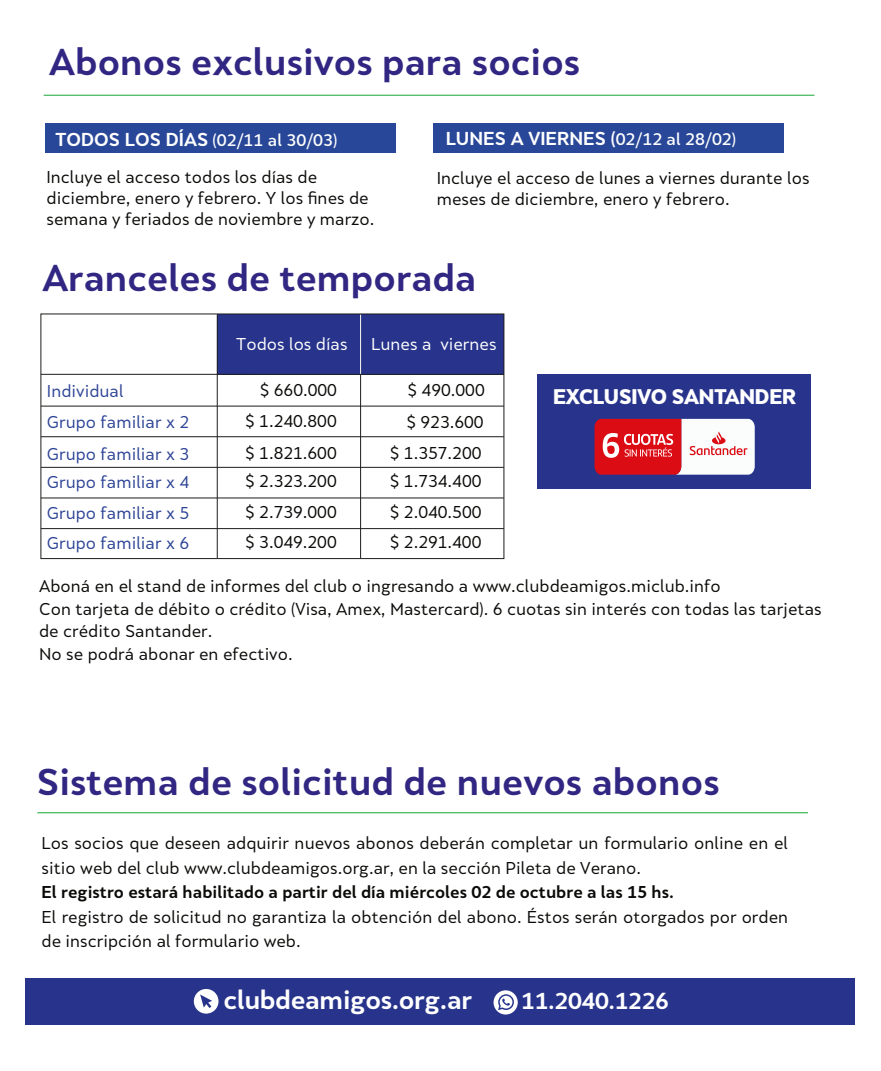
<style>
.page{position:relative;width:881px;height:1071px;background:#fff}
.page>*{position:absolute;margin:0;border:0;box-sizing:border-box;transform-origin:0 0}
.t1{font:700 35px "Skola Sans";color:#312783}
.t2{font:700 24.5px "Skola Sans";letter-spacing:-.015em;color:#fff}
.t3{font:700 21.53px "Skola Sans";letter-spacing:-.015em;color:#fff}
.t4{font:900 19.78px "Skola Sans";letter-spacing:-.01em;color:#fff}
.t5{font:700 17.5px "Skola Sans";color:#fff}
.t6{font:16.1px/21px "Skola Sans";color:#0a0b08}
.t7{font:16.1px/30.6px "Skola Sans";color:#2e4496}
.t8{font:700 16.1px "Skola Sans";color:#0a0b08}
.t9{font:16.1px "Skola Sans";color:#fff}
.t10{font:500 15.75px "Skola Sans";color:#fff}
.s1{font-weight:700;font-size:17.5px}
.s2{font-weight:500;font-size:15.75px}
</style>
<div class="page">
<div style="left:217px;top:314px;width:287px;height:60px;background:#28348b"></div>
<hr style="left:360px;top:314px;width:1px;height:244px;background:#1d1d1b">
<hr style="left:41px;top:406px;width:463px;height:1px;background:#1d1d1b">
<hr style="left:41px;top:436px;width:463px;height:1px;background:#1d1d1b">
<hr style="left:41px;top:467px;width:463px;height:1px;background:#1d1d1b">
<hr style="left:41px;top:498px;width:463px;height:1px;background:#1d1d1b">
<hr style="left:41px;top:528px;width:463px;height:1px;background:#1d1d1b">
<div style="left:25px;top:978px;width:829px;height:47px;background:#28348b"></div>
<svg style="left:194px;top:989px;width:24px;height:25px"></svg>
<svg style="left:493px;top:990px;width:24px;height:25px"></svg>
<div style="left:433px;top:123px;width:350px;height:30px;background:#284798"></div>
<div style="left:45px;top:123px;width:350px;height:30px;background:#284798"></div>
<hr style="left:360px;top:314px;width:1px;height:60px;background:#fff">
<hr style="left:37px;top:812px;width:770px;height:1px;background:#17a638">
<div style="left:40px;top:314px;width:464px;height:245px;border:1px solid #1d1d1b"></div>
<hr style="left:217px;top:314px;width:1px;height:244px;background:#1d1d1b">
<hr style="left:41px;top:374px;width:463px;height:1px;background:#1d1d1b">
<hr style="left:44px;top:95px;width:770px;height:1px;background:#17a638">
<div style="left:537px;top:374px;width:272px;height:115px;background:#28348b"></div>
<svg style="left:594px;top:419px;width:160px;height:56px;background:#e88287"></svg>
<h1 class="t1" style="left:49px;top:40px;width:532px">Abonos exclusivos para socios</h1>
<p class="t10" style="left:56px;top:130px;width:283px"><span class="s1">TODOS LOS DÍAS</span> (02/11 al 30/03)</p>
<p class="t5" style="left:445px;top:127px;width:292px">LUNES A VIERNES (<span class="s2">02/12 al 28/02)</span></p>
<p class="t6" style="left:46px;top:167px;width:329px">Incluye el acceso todos los días de diciembre, enero y febrero. Y los fines de semana y feriados de noviembre y marzo.</p>
<p class="t6" style="left:436px;top:167px;width:374px">Incluye el acceso de lunes a viernes durante los meses de diciembre, enero y febrero.</p>
<h1 class="t1" style="left:42px;top:257px;width:435px">Aranceles de temporada</h1>
<p class="t7" style="left:47px;top:376px;width:78px">Individual</p>
<p class="t7" style="left:47px;top:406px;width:144px;line-height:32.2px">Grupo familiar x 2<br>Grupo familiar x 3</p>
<p class="t7" style="left:47px;top:467px;width:144px;text-align:justify">Grupo familiar x 4<br>Grupo familiar x 5<br>Grupo familiar x 6</p>
<p class="t9" style="left:236px;top:334px;width:113px">Todos los días</p>
<p class="t9" style="left:371px;top:334px;width:127px">Lunes a viernes</p>
<p class="t6" style="left:259px;top:380px;width:79px">$ 660.000</p>
<p class="t6" style="left:406px;top:374px;width:80px;line-height:31.5px">$ 490.000 $ 923.600</p>
<p class="t6" style="left:245px;top:443px;width:93px">$ 1.821.600</p>
<p class="t6" style="left:245px;top:410px;width:93px">$ 1.240.800</p>
<p class="t6" style="left:389px;top:443px;width:93px">$ 1.357.200</p>
<p class="t6" style="left:245px;top:471px;width:93px">$ 2.323.200</p>
<p class="t6" style="left:389px;top:471px;width:93px">$ 1.734.400</p>
<p class="t6" style="left:245px;top:501px;width:93px">$ 2.739.000</p>
<p class="t6" style="left:389px;top:501px;width:93px">$ 2.040.500</p>
<p class="t6" style="left:245px;top:532px;width:93px">$ 3.049.200</p>
<p class="t6" style="left:389px;top:532px;width:93px">$ 2.291.400</p>
<p class="t4" style="left:553px;top:384px;width:245px">EXCLUSIVO SANTANDER</p>
<p class="t6" style="left:39px;top:574px;width:784px;line-height:22.8px">Aboná en el stand de informes del club o ingresando a www.clubdeamigos.miclub.info<br>Con tarjeta de débito o crédito (Visa, Amex, Mastercard). 6 cuotas sin interés con todas las tarjetas de crédito Santander.<br>No se podrá abonar en efectivo.</p>
<h1 class="t1" style="left:37px;top:761px;width:684px">Sistema de solicitud de nuevos abonos</h1>
<p class="t6" style="left:42px;top:831px;width:748px;line-height:24.5px">Los socios que deseen adquirir nuevos abonos deberán completar un formulario online en el sitio web del club www.clubdeamigos.org.ar, en la sección Pileta de Verano.</p>
<p class="t8" style="left:42px;top:883px;width:633px">El registro estará habilitado a partir del día miércoles 02 de octubre a las 15 hs.</p>
<p class="t6" style="left:42px;top:905px;width:748px;line-height:24.5px">El registro de solicitud no garantiza la obtención del abono. Éstos serán otorgados por orden de inscripción al formulario web.</p>
<h2 class="t2" style="left:223px;top:985px;width:250px">clubdeamigos.org.ar</h2>
<h3 class="t3" style="left:521px;top:988px;width:149px">11.2040.1226</h3>
</div>
